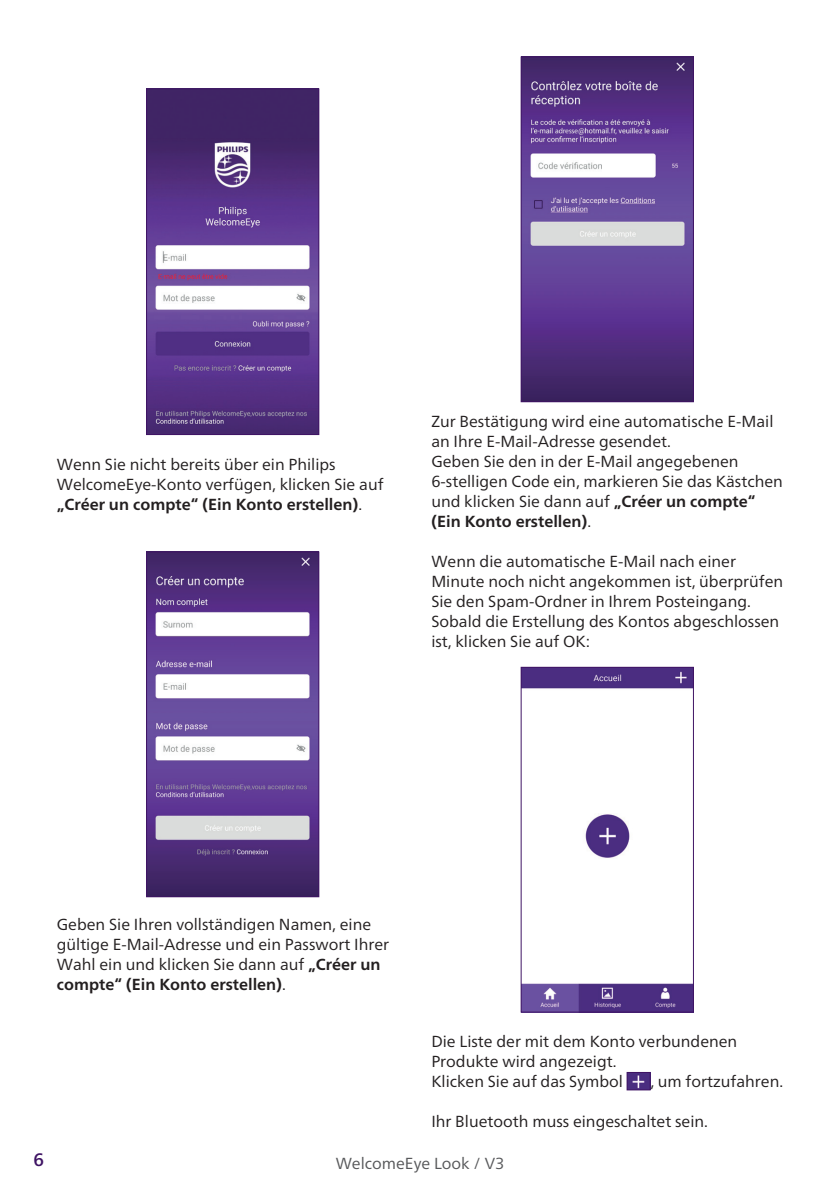
<style>
.page{position:relative;width:840px;height:1191px;background:#fff}
.page>*{position:absolute;margin:0;border:0;box-sizing:border-box;transform-origin:0 0}
.t1{font:500 18px "Frutiger Neue LT";color:#3f1464}
.t2{font:16px/20px "Frutiger Neue LT";color:#231f20}
.t3{font:16px "Frutiger Neue LT";color:#57585a}
.s1{font-weight:700}
</style>
<div class="page">
<img style="left:148px;top:91px;width:169px;height:342px">
<div style="left:146px;top:89px;width:173px;height:346px;border:1px solid #3f1464"></div>
<img style="left:148px;top:554px;width:169px;height:341px">
<div style="left:146px;top:552px;width:173px;height:345px;border:1px solid #3f1464"></div>
<img style="left:522px;top:59px;width:169px;height:341px">
<div style="left:520px;top:57px;width:173px;height:345px;border:1px solid #3f1464"></div>
<img style="left:522px;top:669px;width:169px;height:341px">
<div style="left:520px;top:667px;width:173px;height:345px;border:1px solid #3f1464"></div>
<img style="left:628px;top:1074px;width:20px;height:14px">
<div style="left:626px;top:1072px;width:24px;height:18px;border:1px solid #3f1464"></div>
<p class="t2" style="left:57px;top:454px;width:328px">Wenn Sie nicht bereits über ein Philips<br>WelcomeEye-Konto verfügen, klicken Sie auf <span class="s1">„Créer un compte“ (Ein Konto erstellen)</span>.</p>
<p class="t2" style="left:431px;top:411px;width:353px">Zur Bestätigung wird eine automatische E-Mail an Ihre E-Mail-Adresse gesendet.<br>Geben Sie den in der E-Mail angegebenen 6-stelligen Code ein, markieren Sie das Kästchen und klicken Sie dann auf <span class="s1">„Créer un compte“ (Ein Konto erstellen)</span>.</p>
<p class="t2" style="left:431px;top:551px;width:353px">Wenn die automatische E-Mail nach einer Minute noch nicht angekommen ist, überprüfen Sie den Spam-Ordner in Ihrem Posteingang.<br>Sobald die Erstellung des Kontos abgeschlossen ist, klicken Sie auf OK:</p>
<p class="t2" style="left:57px;top:914px;width:333px">Geben Sie Ihren vollständigen Namen, eine gültige E-Mail-Adresse und ein Passwort Ihrer Wahl ein und klicken Sie dann auf <span class="s1">„Créer un compte“ (Ein Konto erstellen)</span>.</p>
<p class="t2" style="left:431px;top:1031px;width:307px">Die Liste der mit dem Konto verbundenen<br>Produkte wird angezeigt.<br>Klicken Sie auf das Symbol</p>
<p class="t2" style="left:650px;top:1071px;width:134px">, um fortzufahren.</p>
<p class="t2" style="left:431px;top:1111px;width:278px">Ihr Bluetooth muss eingeschaltet sein.</p>
<p class="t1" style="left:34px;top:1149px;width:12px">6</p>
<p class="t3" style="left:335px;top:1153px;width:170px">WelcomeEye Look / V3</p>
</div>
